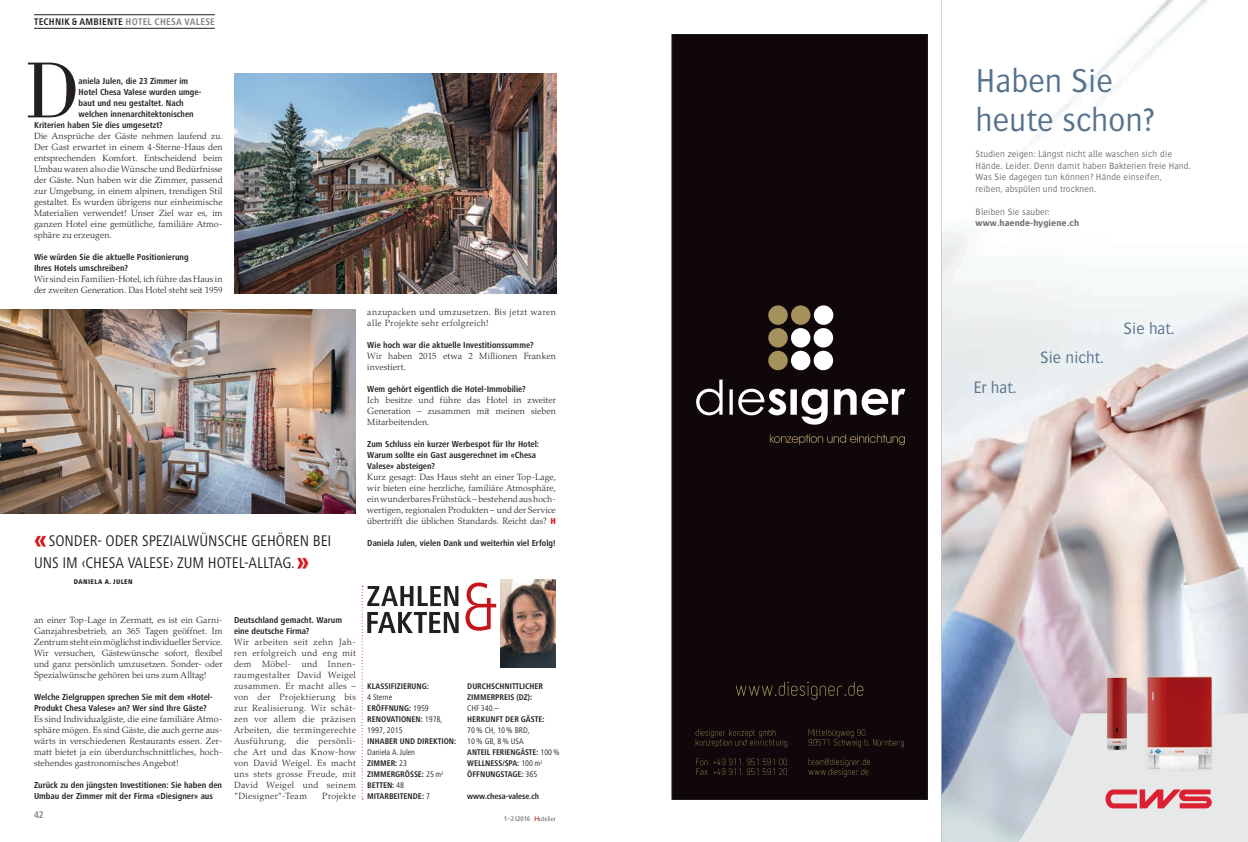
<style>
.page{position:relative;width:1248px;height:842px;background:#fff}
.page>*{position:absolute;margin:0;border:0;box-sizing:border-box;transform-origin:0 0}
.t1{font:82px "Bodoni Std";color:#231f20}
.t2{font:300 34.4px/38.2px "Bosis Std";color:#57728d}
.t3{font:300 17.2px "Bosis Std";color:#57728d}
.t4{font:condensed 16px "Frutiger Next Pro";color:#231f20}
.t5{font:700 condensed 10px "Frutiger Next Pro";letter-spacing:.025em;color:#231f20}
.t6{font:700 condensed 10px "Frutiger Next Pro";color:#808285}
.t7{font:300 9.5px/11.5px "Bosis Std";letter-spacing:.01em;color:#6d6f71}
.t8{font:700 9.5px "Bosis Std";letter-spacing:.01em;color:#6d6f71}
.t9{font:300 9px/11px "Palatino LT Std";letter-spacing:.01em;color:#231f20;text-align:justify}
.t10{font:700 condensed 9px/11px "Frutiger Next Pro";color:#231f20}
.t11{font:300 9px/11px "Palatino LT Std";letter-spacing:.04em;color:#231f20}
.t12{font:300 9px "Palatino LT Std";letter-spacing:.035em;color:#231f20}
.t13{font:700 condensed 8.5px/11px "Frutiger Next Pro";color:#231f20}
.t14{font:condensed 8.5px/11px "Frutiger Next Pro";color:#231f20}
.t15{font:800 condensed 7px "Frutiger Next Pro";letter-spacing:.06em;color:#231f20}
.t16{font:700 condensed 7px "Frutiger Next Pro";letter-spacing:.01em;color:#808285}
.s1{color:#808285}
.s2{font-family:"Frutiger Next Pro";font-weight:800;font-stretch:condensed;color:#d81920}
.s3{font-weight:800;font-size:26px;color:#d81920}
.s4{font-weight:700}
.s5{font-weight:400}
</style>
<div class="page">
<div style="left:672px;top:34px;width:255px;height:765px;background:#0f0709"></div>
<svg style="left:769px;top:434px;width:135px;height:11px"></svg>
<svg style="left:696px;top:380px;width:209px;height:45px"></svg>
<div style="left:768px;top:305px;width:19px;height:20px;background:#a4915b;border-radius:50%"></div>
<div style="left:791px;top:305px;width:19px;height:20px;background:#a4915b;border-radius:50%"></div>
<div style="left:813px;top:305px;width:20px;height:20px;background:#fff;border-radius:50%"></div>
<div style="left:768px;top:328px;width:19px;height:19px;background:#a4915b;border-radius:50%"></div>
<div style="left:791px;top:328px;width:19px;height:19px;background:#fff;border-radius:50%"></div>
<div style="left:813px;top:328px;width:20px;height:19px;background:#fff;border-radius:50%"></div>
<div style="left:768px;top:351px;width:19px;height:19px;background:#a4915b;border-radius:50%"></div>
<div style="left:791px;top:351px;width:19px;height:19px;background:#fff;border-radius:50%"></div>
<div style="left:813px;top:351px;width:20px;height:19px;background:#fff;border-radius:50%"></div>
<svg style="left:735px;top:682px;width:128px;height:18px"></svg>
<svg style="left:808px;top:729px;width:95px;height:18px"></svg>
<svg style="left:696px;top:758px;width:11px;height:17px"></svg>
<svg style="left:713px;top:758px;width:73px;height:17px"></svg>
<svg style="left:808px;top:758px;width:61px;height:19px"></svg>
<svg style="left:695px;top:729px;width:92px;height:18px"></svg>
<img style="left:0;top:310px;width:356px;height:203px">
<img style="left:234px;top:73px;width:323px;height:220px">
<img style="left:500px;top:579px;width:56px;height:88px">
<img style="left:941px;top:0;width:306px;height:842px">
<img style="left:1144px;top:676px;width:68px;height:37px">
<img style="left:1106px;top:678px;width:20px;height:35px">
<svg style="left:1012px;top:713px;width:236px;height:129px"></svg>
<svg style="left:534px;top:816px;width:22px;height:5px"></svg>
<hr style="left:34px;top:15px;width:181px;height:1px;background:#231f20">
<hr style="left:34px;top:28px;width:181px;height:1px;background:#231f20">
<svg style="left:465px;top:582px;width:31px;height:49px"></svg>
<svg style="left:361px;top:586px;width:97px;height:213px"></svg>
<p class="t5" style="left:34px;top:16px;width:182px">TECHNIK &amp; AMBIENTE <span class="s1">HOTEL CHESA VALESE</span></p>
<h1 class="t1" style="left:24px;top:45px;width:56px">D</h1>
<p class="t10" style="left:79px;top:76px;width:111px">aniela Julen, die 23 Zimmer im</p>
<p class="t10" style="left:79px;top:87px;width:125px">Hotel Chesa Valese wurden umge-</p>
<p class="t10" style="left:79px;top:98px;width:107px">baut und neu gestaltet. Nach</p>
<p class="t10" style="left:79px;top:109px;width:117px">welchen innenarchitektonischen</p>
<p class="t10" style="left:34px;top:120px;width:130px">Kriterien haben Sie dies umgesetzt?</p>
<p class="t9" style="left:34px;top:131px;width:190px">Die Ansprüche der Gäste nehmen laufend zu.<br>Der Gast erwartet in einem 4-Sterne-Haus den entsprechenden Komfort. Entscheidend beim Umbau waren also die Wünsche und Bedürfnisse der Gäste. Nun haben wir die Zimmer, passend zur Umgebung, in einem alpinen, trendigen Stil gestaltet. Es wurden übrigens nur einheimische Materialien verwendet! Unser Ziel war es, im ganzen Hotel eine gemütliche, familiäre Atmo&shy;sphäre zu erzeugen.</p>
<p class="t10" style="left:34px;top:252px;width:156px">Wie würden Sie die aktuelle Positionierung<br>Ihres Hotels umschreiben?</p>
<p class="t9" style="left:34px;top:274px;width:190px">Wir sind ein Familien-Hotel, ich führe das Haus in der zweiten Generation. Das Hotel steht seit 1959</p>
<p class="t11" style="left:367px;top:307px;width:190px">anzupacken und umzusetzen. Bis jetzt waren alle Projekte sehr erfolgreich!</p>
<p class="t10" style="left:367px;top:340px;width:168px">Wie hoch war die aktuelle Investitionssumme?</p>
<p class="t9" style="left:367px;top:351px;width:190px">Wir haben 2015 etwa 2 Millionen Franken investiert.</p>
<p class="t10" style="left:367px;top:384px;width:160px">Wem gehört eigentlich die Hotel-Immobilie?</p>
<p class="t9" style="left:367px;top:395px;width:190px">Ich besitze und führe das Hotel in zweiter Generation – zusammen mit meinen sieben Mitarbeitenden.</p>
<p class="t10" style="left:367px;top:439px;width:173px">Zum Schluss ein kurzer Werbespot für Ihr Hotel:<br>Warum sollte ein Gast ausgerechnet im «Chesa<br>Valese» absteigen?</p>
<p class="t9" style="left:367px;top:472px;width:190px">Kurz gesagt: Das Haus steht an einer Top-Lage, wir bieten eine herzliche, familiäre Atmosphäre, ein wunderbares Frühstück – bestehend aus hoch&shy;wertigen, regionalen Produkten – und der Service übertrifft die üblichen Standards. Reicht das? <span class="s2">H</span></p>
<h3 class="t4" style="left:34px;top:532px;width:299px"><span class="s3">«</span>SONDER- ODER SPEZIALWÜNSCHE GEHÖREN BEI</h3>
<p class="t10" style="left:367px;top:538px;width:190px">Daniela Julen, vielen Dank und weiterhin viel Erfolg!</p>
<h3 class="t4" style="left:34px;top:554px;width:277px">UNS IM ‹CHESA VALESE› ZUM HOTEL-ALLTAG.<span class="s3">»</span></h3>
<p class="t15" style="left:74px;top:578px;width:61px">DANIELA A. JULEN</p>
<p class="t9" style="left:34px;top:615px;width:190px">an einer Top-Lage in Zermatt, es ist ein Garni-Ganzjahresbetrieb, an 365 Tagen geöffnet. Im Zentrum steht ein möglichst individueller Service.<br>Wir versuchen, Gästewünsche sofort, flexibel und ganz persönlich umzusetzen. Sonder- oder Spezialwünsche gehören bei uns zum Alltag!</p>
<p class="t10" style="left:34px;top:692px;width:180px">Welche Zielgruppen sprechen Sie mit dem «Hotel-<br>Produkt Chesa Valese» an? Wer sind Ihre Gäste?</p>
<p class="t9" style="left:34px;top:714px;width:190px">Es sind Individualgäste, die eine familiäre Atmo&shy;sphäre mögen. Es sind Gäste, die auch gerne aus&shy;wärts in verschiedenen Restaurants essen. Zer&shy;matt bietet ja ein überdurchschnittliches, hoch&shy;stehendes gastronomisches Angebot!</p>
<p class="t10" style="left:34px;top:780px;width:189px">Zurück zu den jüngsten Investitionen: Sie haben den<br>Umbau der Zimmer mit der Firma «Diesigner» aus</p>
<p class="t10" style="left:234px;top:615px;width:110px">Deutschland gemacht. Warum eine deutsche Firma?</p>
<p class="t9" style="left:234px;top:637px;width:123px">Wir arbeiten seit zehn Jah&shy;ren erfolgreich und eng mit dem Möbel- und Innen&shy;raumgestalter David Weigel zusammen. Er macht alles – von der Projektierung bis zur Realisierung. Wir schät&shy;zen vor allem die präzisen Arbeiten, die termingerechte Ausführung, die persönli&shy;che Art und das Know-how von David Weigel. Es macht uns stets grosse Freude, mit David Weigel und seinem "Diesigner"-Team</p>
<p class="t13" style="left:367px;top:681px;width:63px">KLASSIFIZIERUNG:</p>
<p class="t14" style="left:367px;top:692px;width:77px">4 Sterne<br><span class="s4">ERÖFFNUNG:</span> 1959<br><span class="s4">RENOVATIONEN:</span> 1978,<br>1997, 2015</p>
<p class="t13" style="left:367px;top:736px;width:90px">INHABER UND DIREKTION:</p>
<p class="t13" style="left:367px;top:747px;width:78px"><span class="s5">Daniela A.Julen<br></span>ZIMMER: <span class="s5">23<br></span>ZIMMERGRÖSSE: <span class="s5">25 m</span><sup>2<br></sup>BETTEN: <span class="s5">48<br></span>MITARBEITENDE: <span class="s5">7</span></p>
<p class="t13" style="left:467px;top:681px;width:77px">DURCHSCHNITTLICHER<br>ZIMMERPREIS (DZ):</p>
<p class="t14" style="left:467px;top:703px;width:33px">CHF 340.–</p>
<p class="t13" style="left:467px;top:714px;width:79px">HERKUNFT DER GÄSTE:</p>
<p class="t13" style="left:467px;top:725px;width:94px"><span class="s5">70% CH, 10% BRD,<br>10% GB, 8% USA<br></span>ANTEIL FERIENGÄSTE: <span class="s5">100%<br></span>WELLNESS/SPA: <span class="s5">100 m</span><sup>2<br></sup>ÖFFNUNGSTAGE: <span class="s5">365</span></p>
<p class="t13" style="left:467px;top:791px;width:73px">www.chesa-valese.ch</p>
<p class="t12" style="left:322px;top:791px;width:35px">Projekte</p>
<p class="t6" style="left:34px;top:809px;width:11px">42</p>
<p class="t16" style="left:504px;top:814px;width:28px">1–2I2016</p>
<h2 class="t2" style="left:975px;top:61px;width:180px">Haben Sie heute schon?</h2>
<p class="t7" style="left:975px;top:148px;width:216px">Studien zeigen: Längst nicht alle waschen sich die Hände. Leider. Denn damit haben Bakterien freie Hand.<br>Was Sie dagegen tun können? Hände einseifen, reiben, abspülen und trocknen.</p>
<p class="t7" style="left:975px;top:205px;width:76px">Bleiben Sie sauber:</p>
<p class="t8" style="left:975px;top:218px;width:105px">www.haende-hygiene.ch</p>
<h3 class="t3" style="left:973px;top:378px;width:44px">Er hat.</h3>
<h3 class="t3" style="left:1040px;top:348px;width:65px">Sie nicht.</h3>
<h3 class="t3" style="left:1123px;top:319px;width:52px">Sie hat.</h3>
</div>
